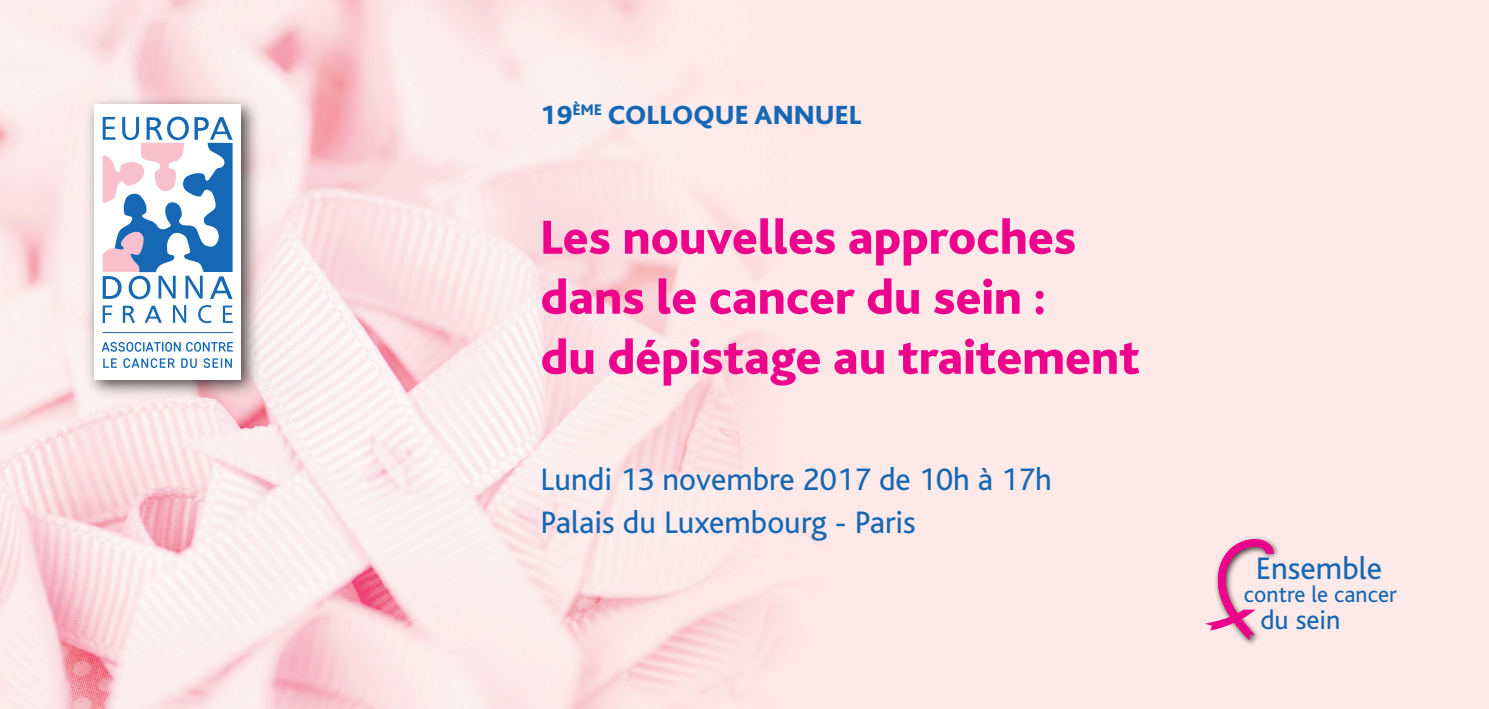
<style>
.page{position:relative;width:1489px;height:709px;background:#fff}
.page>*{position:absolute;margin:0;border:0;box-sizing:border-box;transform-origin:0 0}
.t1{font:800 50px/60px "Bliss";color:#ed028c}
.t2{font:32.5px/42.5px "Bliss";color:#1768b4}
.t3{font:27.75px "Bliss";color:#1768b4}
.t4{font:800 27.5px "Bliss";letter-spacing:.025em;color:#1768b4}
.t5{font:23.5px "Bliss";color:#1768b4}
</style>
<div class="page">
<img style="left:0;top:0;width:1488px;height:709px">
<div style="left:1211px;top:533px;width:72px;height:117px;background:#fde9e8"></div>
<svg style="left:1204px;top:537px;width:70px;height:103px"></svg>
<img style="left:80px;top:90px;width:185px;height:314px">
<div style="left:94px;top:104px;width:147px;height:275px;background:#fff"></div>
<svg style="left:103px;top:117px;width:129px;height:182px"></svg>
<svg style="left:223px;top:305px;width:9px;height:18px"></svg>
<svg style="left:145px;top:306px;width:17px;height:17px"></svg>
<svg style="left:173px;top:305px;width:13px;height:18px"></svg>
<svg style="left:103px;top:305px;width:9px;height:18px"></svg>
<svg style="left:198px;top:305px;width:13px;height:18px"></svg>
<svg style="left:123px;top:306px;width:12px;height:17px"></svg>
<svg style="left:102px;top:342px;width:131px;height:10px"></svg>
<svg style="left:103px;top:358px;width:14px;height:10px"></svg>
<svg style="left:123px;top:358px;width:52px;height:10px"></svg>
<svg style="left:181px;top:358px;width:16px;height:10px"></svg>
<svg style="left:203px;top:358px;width:29px;height:10px"></svg>
<hr style="left:102px;top:332px;width:131px;height:1px;background:#1768b4">
<p class="t4" style="left:540px;top:101px;width:322px">19<sup>ÈME</sup> COLLOQUE ANNUEL</p>
<p class="t1" style="left:540px;top:208px;width:600px">Les nouvelles approches dans le cancer du sein :<br>du dépistage au traitement</p>
<p class="t2" style="left:540px;top:459px;width:513px">Lundi 13 novembre 2017 de 10h à 17h<br>Palais du Luxembourg - Paris</p>
<p class="t2" style="left:1255px;top:547px;width:128px">Ensemble</p>
<p class="t3" style="left:1260px;top:605px;width:82px">du sein</p>
<p class="t5" style="left:1243px;top:582px;width:154px">contre le cancer</p>
</div>
